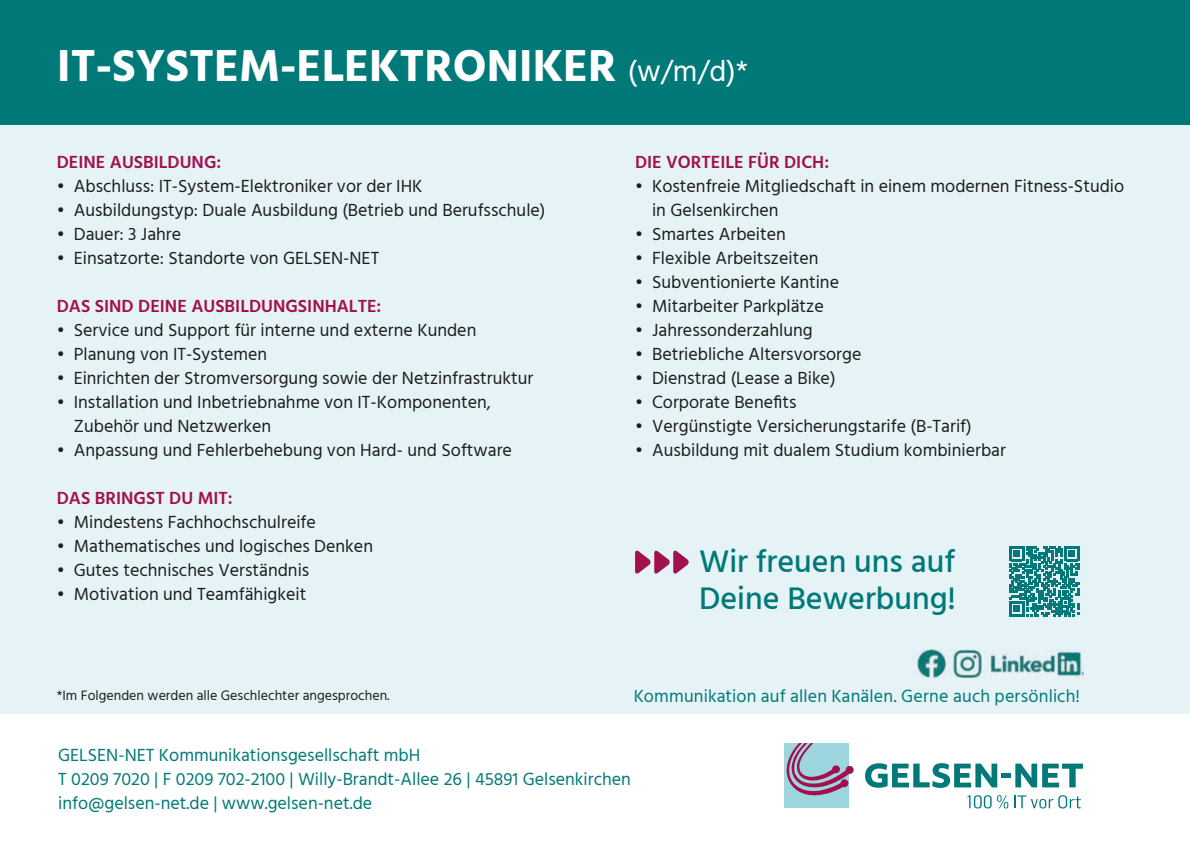
<style>
.page{position:relative;width:1190px;height:841px;background:#fff}
.page>*{position:absolute;margin:0;border:0;box-sizing:border-box;transform-origin:0 0}
.t1{font:700 46px "Hind";color:#fff}
.t2{font:500 32px/37.4px "Hind";color:#007978}
.t3{font:18px/24px "Hind";color:#1d1d1b}
.t4{font:18px/23.8px "Hind";color:#007978}
.t5{font:600 18px "Hind";color:#a3104f}
.t6{font:14px "Hind";color:#1d1d1b}
.s1{font-weight:400;font-size:30px}
</style>
<div class="page">
<div style="left:0;top:0;width:1190px;height:713px;background:#e5f3f7"></div>
<div style="left:784px;top:743px;width:65px;height:64px;background:#9ed6e0"></div>
<svg style="left:786px;top:743px;width:68px;height:52px"></svg>
<svg style="left:865px;top:763px;width:132px;height:24px"></svg>
<hr style="left:1001px;top:773px;width:10px;height:4px;background:#007978">
<svg style="left:1015px;top:763px;width:68px;height:24px"></svg>
<svg style="left:967px;top:795px;width:41px;height:13px"></svg>
<svg style="left:1014px;top:795px;width:67px;height:13px"></svg>
<svg style="left:635px;top:550px;width:54px;height:24px"></svg>
<svg style="left:1009px;top:546px;width:70px;height:70px"></svg>
<div style="left:0;top:0;width:1190px;height:125px;background:#007978"></div>
<img style="left:917px;top:649px;width:167px;height:28px">
<h1 class="t1" style="left:57px;top:38px;width:693px">IT-SYSTEM-ELEKTRONIKER <span class="s1">(w/m/d)*</span></h1>
<p class="t5" style="left:57px;top:150px;width:166px">DEINE AUSBILDUNG:</p>
<p class="t3" style="left:57px;top:175px;width:367px">• Abschluss: IT-System-Elektroniker vor der IHK</p>
<p class="t3" style="left:57px;top:199px;width:490px">• Ausbildungstyp: Duale Ausbildung (Betrieb und Berufsschule)</p>
<p class="t3" style="left:57px;top:223px;width:126px">• Dauer: 3 Jahre</p>
<p class="t3" style="left:57px;top:247px;width:324px">• Einsatzorte: Standorte von GELSEN-NET</p>
<p class="t5" style="left:57px;top:294px;width:326px">DAS SIND DEINE AUSBILDUNGSINHALTE:</p>
<p class="t3" style="left:57px;top:319px;width:421px">• Service und Support für interne und externe Kunden</p>
<p class="t3" style="left:57px;top:343px;width:212px">• Planung von IT-Systemen</p>
<p class="t3" style="left:57px;top:367px;width:478px">• Einrichten der Stromversorgung sowie der Netzinfrastruktur</p>
<p class="t3" style="left:74px;top:391px;width:419px;text-indent:-17px">• Installation und Inbetriebnahme von IT-Komponenten,<br>Zubehör und Netzwerken</p>
<p class="t3" style="left:57px;top:439px;width:457px">• Anpassung und Fehlerbehebung von Hard- und Software</p>
<p class="t5" style="left:57px;top:486px;width:177px">DAS BRINGST DU MIT:</p>
<p class="t3" style="left:57px;top:511px;width:261px">• Mindestens Fachhochschulreife</p>
<p class="t3" style="left:57px;top:535px;width:318px">• Mathematisches und logisches Denken</p>
<p class="t3" style="left:57px;top:559px;width:254px">• Gutes technisches Verständnis</p>
<p class="t3" style="left:57px;top:583px;width:251px">• Motivation und Teamfähigkeit</p>
<p class="t5" style="left:635px;top:150px;width:196px">DIE VORTEILE FÜR DICH:</p>
<p class="t3" style="left:652px;top:175px;width:474px;text-indent:-17px">• Kostenfreie Mitgliedschaft in einem modernen Fitness-Studio in Gelsenkirchen</p>
<p class="t3" style="left:635px;top:223px;width:152px">• Smartes Arbeiten</p>
<p class="t3" style="left:635px;top:247px;width:185px">• Flexible Arbeitszeiten</p>
<p class="t3" style="left:635px;top:271px;width:206px">• Subventionierte Kantine</p>
<p class="t3" style="left:635px;top:295px;width:190px">• Mitarbeiter Parkplätze</p>
<p class="t3" style="left:635px;top:319px;width:179px">• Jahressonderzahlung</p>
<p class="t3" style="left:635px;top:343px;width:228px">• Betriebliche Altersvorsorge</p>
<p class="t3" style="left:635px;top:367px;width:202px">• Dienstrad (Lease a Bike)</p>
<p class="t3" style="left:635px;top:391px;width:163px">• Corporate Benefits</p>
<p class="t3" style="left:635px;top:415px;width:338px">• Vergünstigte Versicherungstarife (B-Tarif)</p>
<p class="t3" style="left:635px;top:439px;width:372px">• Ausbildung mit dualem Studium kombinierbar</p>
<h2 class="t2" style="left:699px;top:544px;width:258px">Wir freuen uns auf<br>Deine Bewerbung!</h2>
<p class="t6" style="left:57px;top:685px;width:334px">*Im Folgenden werden alle Geschlechter angesprochen.</p>
<p class="t4" style="left:634px;top:685px;width:448px">Kommunikation auf allen Kanälen. Gerne auch persönlich!</p>
<p class="t4" style="left:58px;top:744px;width:574px">GELSEN-NET Kommunikationsgesellschaft mbH<br>T 0209 7020 | F 0209 702-2100 | Willy-Brandt-Allee 26 | 45891 Gelsenkirchen info@gelsen-net.de | www.gelsen-net.de</p>
</div>
